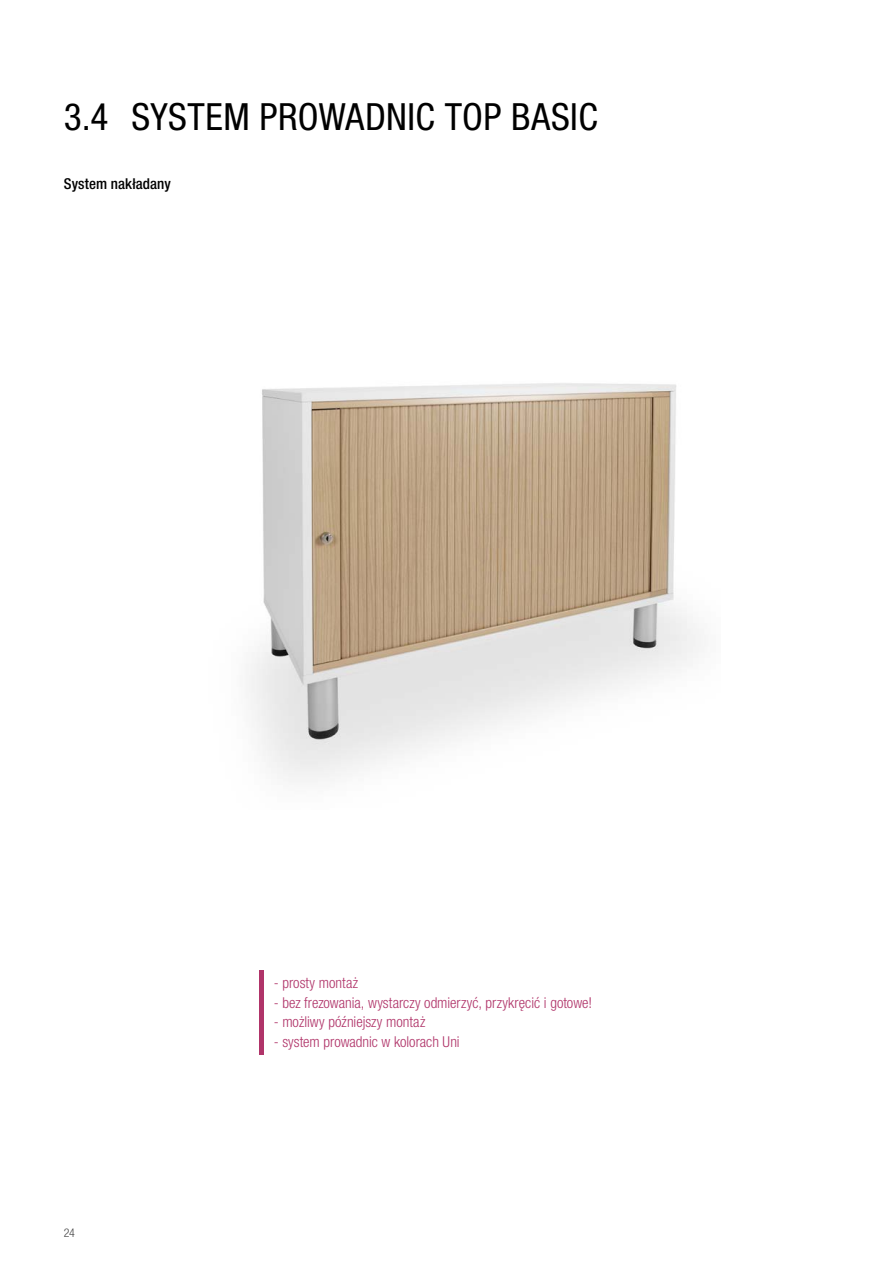
<style>
.page{position:relative;width:893px;height:1263px;background:#fff}
.page>*{position:absolute;margin:0;border:0;box-sizing:border-box;transform-origin:0 0}
.t1{font:condensed 37.5px "Helvetica Neue LTW1 G";letter-spacing:.01em;color:#000}
.t2{font:300 condensed 15px "Helvetica Neue LTW1 G";color:#b03469}
.t3{font:500 condensed 15px "Helvetica Neue LTW1 G";letter-spacing:.005em;color:#000}
.t4{font:300 condensed 12px "Helvetica Neue LTW1 G";color:#484848}
</style>
<div class="page">
<img style="left:249px;top:383px;width:452px;height:399px">
<div style="left:259px;top:970px;width:5px;height:84px;background:#b03469"></div>
<h1 class="t1" style="left:64px;top:95px;width:535px">3.4 SYSTEM PROWADNIC TOP BASIC</h1>
<p class="t3" style="left:64px;top:174px;width:109px">System nakładany</p>
<p class="t4" style="left:64px;top:1226px;width:13px">24</p>
<p class="t2" style="left:274px;top:974px;width:86px">- prosty montaż</p>
<p class="t2" style="left:274px;top:993px;width:320px">- bez frezowania, wystarczy odmierzyć, przykręcić i gotowe!</p>
<p class="t2" style="left:274px;top:1013px;width:153px">- możliwy późniejszy montaż</p>
<p class="t2" style="left:274px;top:1032px;width:187px">- system prowadnic w kolorach Uni</p>
</div>
